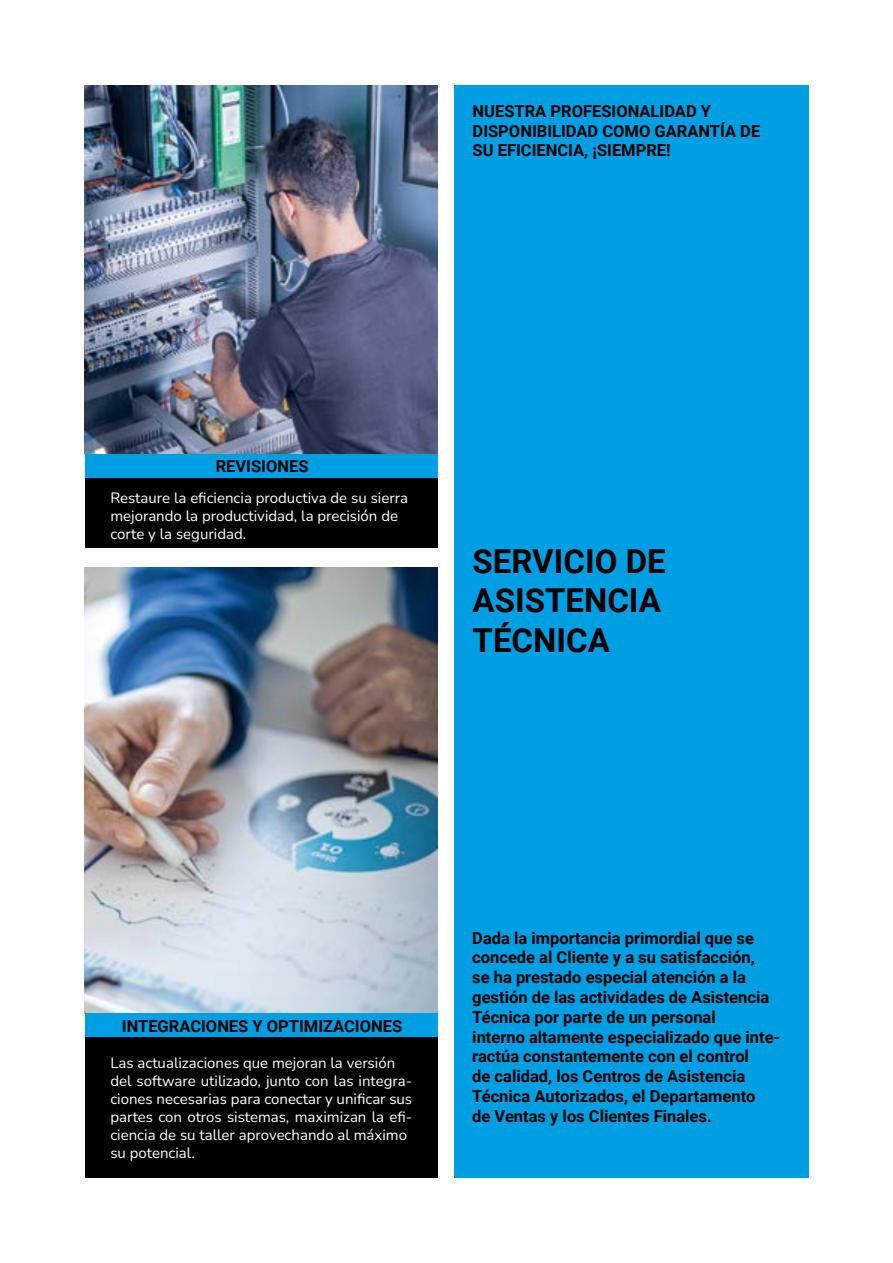
<style>
.page{position:relative;width:893px;height:1263px;background:#fff}
.page>*{position:absolute;margin:0;border:0;box-sizing:border-box;transform-origin:0 0}
.t1{font:700 33px/39.6px "Roboto";color:#000}
.t2{font:700 16.5px/19.8px "Roboto";color:#000}
.t3{font:200 15px/18px "Nunito";color:#fff}
</style>
<div class="page">
<img style="left:85px;top:85px;width:353px;height:369px">
<img style="left:85px;top:568px;width:353px;height:445px">
<div style="left:455px;top:85px;width:354px;height:1093px;background:#009fe3"></div>
<div style="left:85px;top:478px;width:353px;height:70px;background:#000"></div>
<div style="left:85px;top:1037px;width:353px;height:141px;background:#000"></div>
<div style="left:85px;top:454px;width:353px;height:24px;background:#009fe3"></div>
<div style="left:85px;top:1013px;width:353px;height:24px;background:#009fe3"></div>
<p class="t2" style="left:473px;top:100px;width:289px">NUESTRA PROFESIONALIDAD Y<br>DISPONIBILIDAD COMO GARANTÍA DE<br>SU EFICIENCIA, ¡SIEMPRE!</p>
<p class="t2" style="left:216px;top:456px;width:94px">REVISIONES</p>
<p class="t3" style="left:110px;top:488px;width:299px">Restaure la eficiencia productiva de su sierra mejorando la productividad, la precisión de corte y la seguridad.</p>
<h1 class="t1" style="left:473px;top:540px;width:195px">SERVICIO DE<br>ASISTENCIA<br>TÉCNICA</h1>
<p class="t2" style="left:122px;top:1016px;width:282px">INTEGRACIONES Y OPTIMIZACIONES</p>
<p class="t3" style="left:110px;top:1053px;width:303px">Las actualizaciones que mejoran la versión del software utilizado, junto con las integra&shy;ciones necesarias para conectar y unificar sus partes con otros sistemas, maximizan la efi&shy;ciencia de su taller aprovechando al máximo su potencial.</p>
<p class="t2" style="left:472px;top:927px;width:309px">Dada la importancia primordial que se concede al Cliente y a su satisfacción,<br>se ha prestado especial atención a la gestión de las actividades de Asistencia Técnica por parte de un personal<br>interno altamente especializado que inte&shy;ractúa constantemente con el control<br>de calidad, los Centros de Asistencia Técnica Autorizados, el Departamento<br>de Ventas y los Clientes Finales.</p>
</div>
